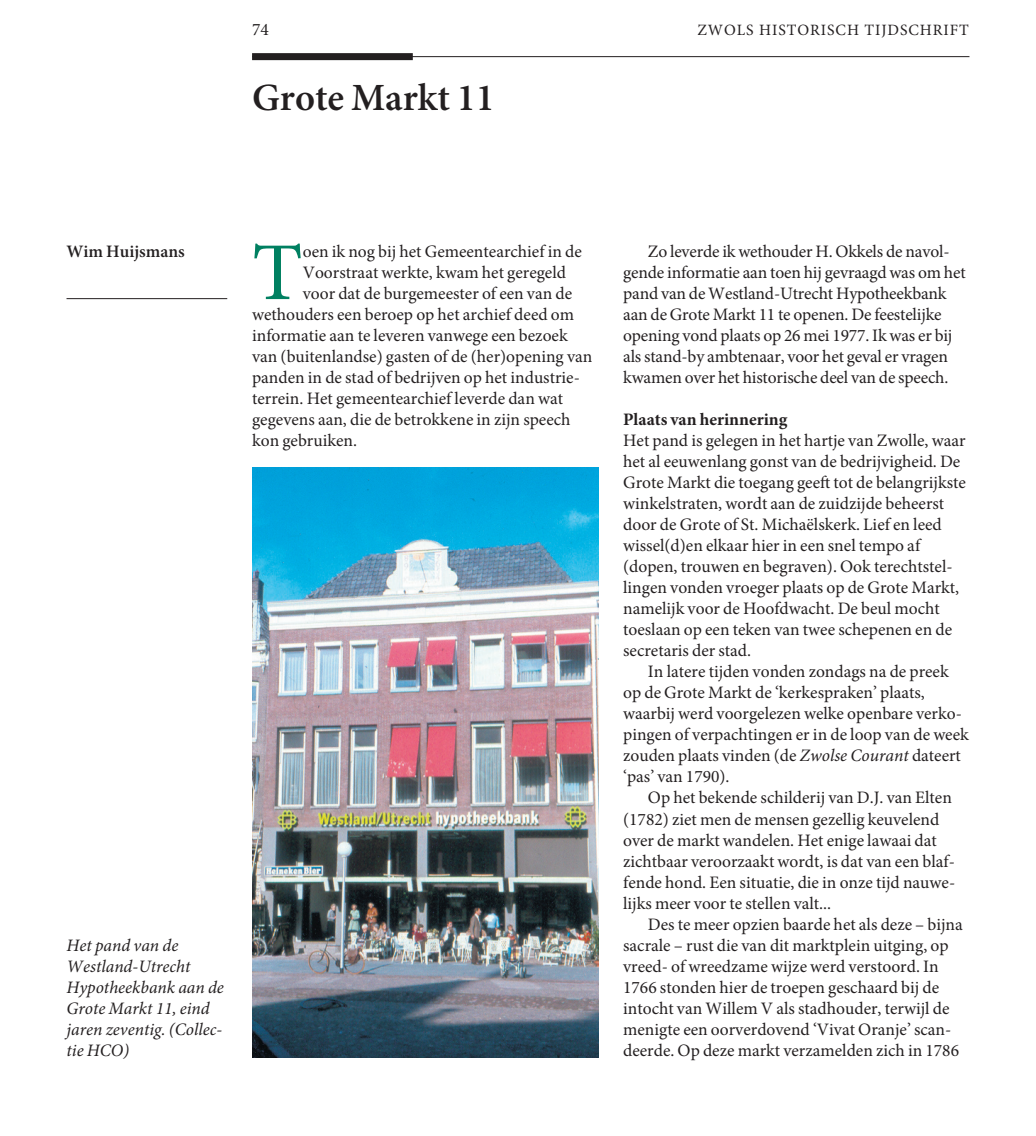
<style>
.page{position:relative;width:1036px;height:1136px;background:#fff}
.page>*{position:absolute;margin:0;border:0;box-sizing:border-box;transform-origin:0 0}
.t1{font:82.08px "Minion Pro";color:#008061}
.t2{font:600 38.5px "Minion Pro";color:#231f20}
.t3{font:17.5px/21px "Minion Pro";color:#231f20}
.t4{font:italic 17.5px/21px "Minion Pro";color:#231f20}
.t5{font:700 17.5px "Minion Pro";color:#231f20}
.t6{font:600 17.5px "Minion Pro";color:#231f20}
.t7{font:15.75px "Minion Pro";letter-spacing:.06em;color:#231f20}
.s1{font-style:italic}
</style>
<div class="page">
<hr style="left:252px;top:56px;width:717px;height:1px;background:#231f20">
<div style="left:252px;top:53px;width:161px;height:7px;background:#231f20"></div>
<hr style="left:67px;top:298px;width:160px;height:1px;background:#231f20">
<img style="left:252px;top:467px;width:346px;height:589px">
<p class="t3" style="left:252px;top:19px;width:18px">74</p>
<p class="t7" style="left:697px;top:19px;width:13px">zwol</p>
<p class="t7" style="left:746px;top:19px;width:52px">s histori</p>
<p class="t7" style="left:827px;top:19px;width:47px">sch tijd</p>
<p class="t7" style="left:900px;top:19px;width:31px">schri</p>
<p class="t7" style="left:950px;top:19px;width:16px">ft</p>
<h2 class="t2" style="left:252px;top:71px;width:244px">Grote Markt 11</h2>
<p class="t6" style="left:67px;top:239px;width:120px">Wim Huijsmans</p>
<h1 class="t1" style="left:252px;top:218px;width:52px">T</h1>
<p class="t3" style="left:303px;top:241px;width:281px">oen ik nog bij het Gemeentearchief in de</p>
<p class="t3" style="left:303px;top:262px;width:265px">Voorstraat werkte, kwam het geregeld</p>
<p class="t3" style="left:303px;top:283px;width:271px">voor dat de burgemeester of een van de</p>
<p class="t3" style="left:252px;top:304px;width:324px">wethouders een beroep op het archief deed om</p>
<p class="t3" style="left:252px;top:325px;width:317px">informatie aan te leveren vanwege een bezoek</p>
<p class="t3" style="left:252px;top:346px;width:342px">van (buitenlandse) gasten of de (her)opening van</p>
<p class="t3" style="left:252px;top:367px;width:329px">panden in de stad of bedrijven op het industrie-</p>
<p class="t3" style="left:252px;top:388px;width:312px">terrein. Het gemeentearchief leverde dan wat</p>
<p class="t3" style="left:252px;top:409px;width:320px">gegevens aan, die de betrokkene in zijn speech</p>
<p class="t3" style="left:252px;top:430px;width:107px">kon gebruiken.</p>
<p class="t4" style="left:67px;top:934px;width:159px">Het pand van de<br>Westland-Utrecht<br>Hypotheekbank aan de<br>Grote Markt 11, eind jaren zeventig. (Collec&shy;tie HCO)</p>
<p class="t3" style="left:623px;top:241px;width:344px;text-indent:25px">Zo leverde ik wethouder H. Okkels de navol&shy;gende informatie aan toen hij gevraagd was om het pand van de Westland-Utrecht Hypotheekbank aan de Grote Markt 11 te openen. De feestelijke opening vond plaats op 26 mei 1977. Ik was er bij als stand-by ambtenaar, voor het geval er vragen kwamen over het historische deel van de speech.</p>
<p class="t5" style="left:623px;top:407px;width:166px">Plaats van herinnering</p>
<p class="t3" style="left:623px;top:430px;width:344px">Het pand is gelegen in het hartje van Zwolle, waar het al eeuwenlang gonst van de bedrijvigheid. De Grote Markt die toegang geeft tot de belangrijkste winkelstraten, wordt aan de zuidzijde beheerst door de Grote of St. Michaëlskerk. Lief en leed wissel(d)en elkaar hier in een snel tempo af (dopen, trouwen en begraven). Ook terechtstel&shy;lingen vonden vroeger plaats op de Grote Markt, namelijk voor de Hoofdwacht. De beul mocht toeslaan op een teken van twee schepenen en de secretaris der stad.</p>
<p class="t3" style="left:623px;top:661px;width:347px;text-indent:25px">In latere tijden vonden zondags na de preek op de Grote Markt de ‘kerkespraken’ plaats, waarbij werd voorgelezen welke openbare verko&shy;pingen of verpachtingen er in de loop van de week zouden plaats vinden (de <span class="s1">Zwolse Courant</span> dateert ‘pas’ van 1790).</p>
<p class="t3" style="left:623px;top:787px;width:334px;text-indent:25px">Op het bekende schilderij van D.J. van Elten (1782) ziet men de mensen gezellig keuvelend over de markt wandelen. Het enige lawaai dat zichtbaar veroorzaakt wordt, is dat van een blaf&shy;fende hond. Een situatie, die in onze tijd nauwe&shy;lijks meer voor te stellen valt...</p>
<p class="t3" style="left:623px;top:913px;width:341px;text-indent:25px">Des te meer opzien baarde het als deze – bijna sacrale – rust die van dit marktplein uitging, op vreed- of wreedzame wijze werd verstoord. In 1766 stonden hier de troepen geschaard bij de intocht van Willem V als stadhouder, terwijl de menigte een oorverdovend ‘Vivat Oranje’ scan&shy;deerde. Op deze markt verzamelden zich in 1786</p>
</div>
